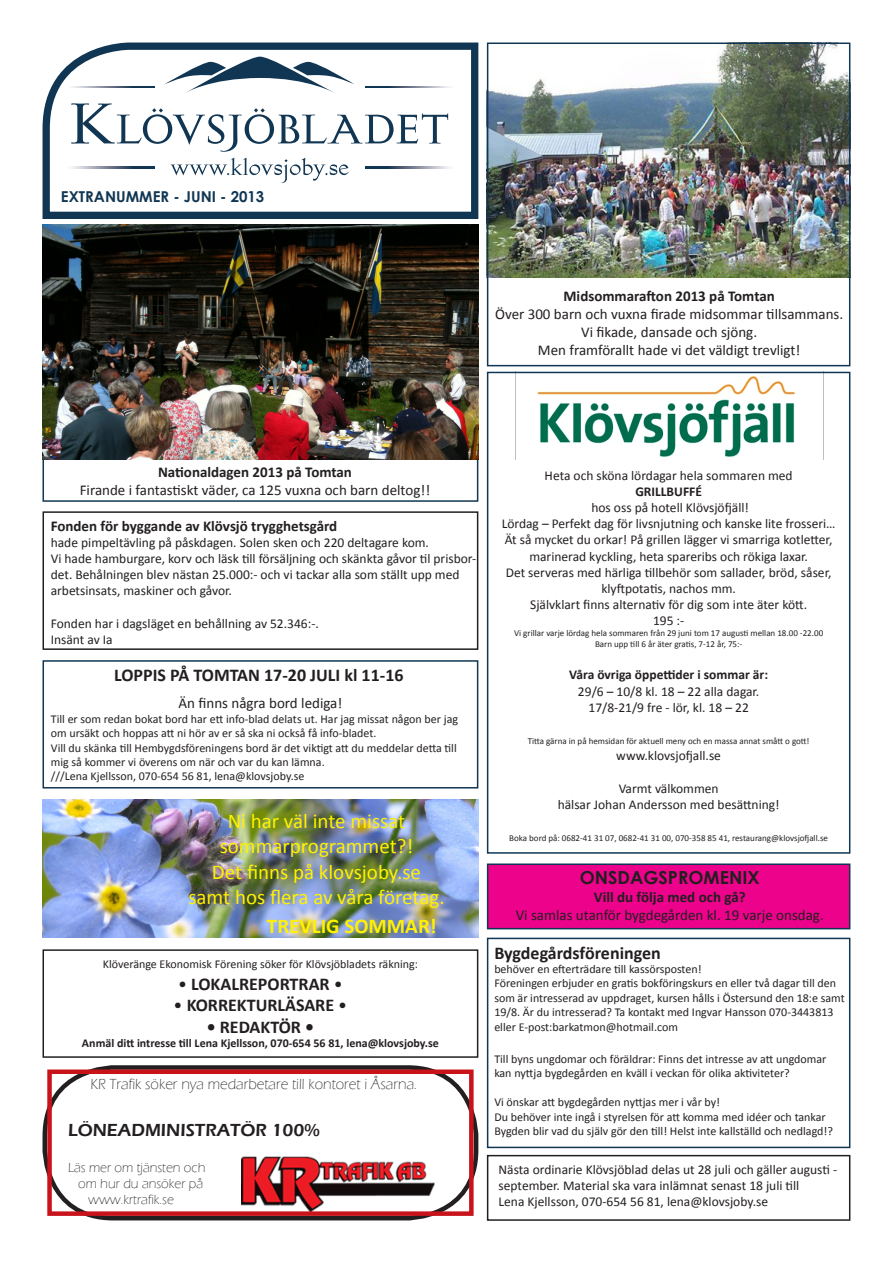
<style>
.page{position:relative;width:893px;height:1263px;background:#fff}
.page>*{position:absolute;margin:0;border:0;box-sizing:border-box;transform-origin:0 0}
.t1{font:21px/25.2px "Calibri";color:#fff101;text-align:center}
.t2{font:700 21px "Calibri";color:#fff101}
.t3{font:700 18px "Calibri";color:#231f20}
.Paragraph_Style_1{font:600 18px "Eras ITC";color:#231f20}
.t4{font:700 18px "Century Gothic";color:#231f20}
.t5{font:15px/18px "Calibri";color:#231f20;text-align:center}
.t6{font:700 15px "Calibri";color:#231f20}
.Paragraph_Style_1-2{font:300 15px "Eras ITC";color:#231f20}
.t7{font:700 15px "Century Gothic";color:#113653}
.t8{font:13.5px/16.2px "Calibri";color:#231f20}
.t9{font:700 13.5px/16.2px "Calibri";color:#231f20;text-align:center}
.Paragraph_Style_1-3{font:300 13.5px "Eras ITC";color:#231f20}
.t10{font:12px/14.4px "Calibri";color:#231f20}
.t11{font:700 12px "Calibri";color:#231f20}
.t12{font:9px "Calibri";color:#231f20}
.s1{font-weight:400}
.s2{font-weight:700}
</style>
<div class="page">
<svg style="left:42px;top:42px;width:437px;height:177px"></svg>
<svg style="left:164px;top:57px;width:191px;height:36px"></svg>
<svg style="left:71px;top:103px;width:377px;height:49px"></svg>
<img style="left:366px;top:86px;width:88px;height:2px">
<img style="left:66px;top:86px;width:89px;height:2px">
<svg style="left:171px;top:158px;width:178px;height:25px"></svg>
<img style="left:66px;top:167px;width:89px;height:2px">
<img style="left:366px;top:167px;width:88px;height:2px">
<div style="left:43px;top:511px;width:435px;height:139px;border:2px solid #231f20"></div>
<div style="left:43px;top:949px;width:435px;height:109px;border:2px solid #231f20"></div>
<img style="left:43px;top:225px;width:435px;height:235px">
<img style="left:515px;top:375px;width:281px;height:85px">
<div style="left:487px;top:372px;width:363px;height:482px;border:2px solid #113653"></div>
<div style="left:487px;top:1155px;width:363px;height:66px;border:2px solid #231f20"></div>
<img style="left:43px;top:799px;width:435px;height:139px">
<div style="left:43px;top:660px;width:435px;height:128px;border:2px solid #113653"></div>
<img style="left:490px;top:46px;width:357px;height:232px">
<div style="left:487px;top:43px;width:363px;height:323px;border:2px solid #113653"></div>
<img style="left:241px;top:1156px;width:196px;height:55px">
<div style="left:43px;top:1065px;width:435px;height:155px;border:4px solid #231f20;border-radius:69px"></div>
<div style="left:47px;top:1069px;width:427px;height:147px;border:4px solid #c8131b"></div>
<div style="left:487px;top:938px;width:363px;height:210px;border:2px solid #113653"></div>
<div style="left:487px;top:863px;width:363px;height:66px;background:#ed028c;border:2px solid #113653"></div>
<p class="t7" style="left:61px;top:185px;width:205px">EXTRANUMMER - JUNI - 2013</p>
<p class="t6" style="left:563px;top:287px;width:213px">Midsommarafton 2013 på Tomtan</p>
<p class="t5" style="left:495px;top:306px;width:350px">Över 300 barn och vuxna firade midsommar tillsammans.<br>Vi fikade, dansade och sjöng.<br>Men framförallt hade vi det väldigt trevligt!</p>
<p class="t6" style="left:158px;top:462px;width:195px">Nationaldagen 2013 på Tomtan</p>
<p class="t5" style="left:80px;top:481px;width:352px">Firande i fantastiskt väder, ca 125 vuxna och barn deltog!!</p>
<p class="t6" style="left:51px;top:516px;width:288px">Fonden för byggande av Klövsjö trygghetsgård</p>
<p class="t8" style="left:51px;top:534px;width:380px">hade pimpeltävling på påskdagen. Solen sken och 220 deltagare kom.</p>
<p class="t8" style="left:51px;top:550px;width:427px">Vi hade hamburgare, korv och läsk till försäljning och skänkta gåvor til prisbor&shy;det. Behålningen blev nästan 25.000:- och vi tackar alla som ställt upp med arbetsinsats, maskiner och gåvor.</p>
<p class="t8" style="left:51px;top:615px;width:270px">Fonden har i dagsläget en behållning av 52.346:-.</p>
<p class="t8" style="left:51px;top:631px;width:64px">Insänt av Ia</p>
<p class="t3" style="left:114px;top:664px;width:291px">LOPPIS PÅ TOMTAN 17-20 JULI kl 11-16</p>
<p class="t5" style="left:179px;top:694px;width:165px">Än finns några bord lediga!</p>
<p class="t10" style="left:51px;top:712px;width:409px">Till er som redan bokat bord har ett info-blad delats ut. Har jag missat någon ber jag om ursäkt och hoppas att ni hör av er så ska ni också få info-bladet.</p>
<p class="t10" style="left:51px;top:740px;width:407px">Vill du skänka till Hembygdsföreningens bord är det viktigt att du meddelar detta till mig så kommer vi överens om när och var du kan lämna.<br>///Lena Kjellsson, 070-654 56 81, lena@klovsjoby.se</p>
<p class="t1" style="left:188px;top:809px;width:258px">Ni har väl inte missat sommarprogrammet?!<br>Det finns på klovsjoby.se<br>samt hos flera av våra företag.</p>
<p class="t2" style="left:267px;top:912px;width:171px">TREVLIG SOMMAR!</p>
<p class="t10" style="left:103px;top:957px;width:317px">Klöveränge Ekonomisk Förening söker för Klövsjöbladets räkning:</p>
<p class="t3" style="left:178px;top:972px;width:166px"><span class="s1">•</span> LOKALREPORTRAR <span class="s1">•</span></p>
<p class="t3" style="left:174px;top:994px;width:175px"><span class="s1">•</span> KORREKTURLÄSARE <span class="s1">•</span></p>
<p class="t3" style="left:207px;top:1015px;width:109px">• REDAKTÖR •</p>
<p class="t11" style="left:82px;top:1036px;width:358px">Anmäl ditt intresse till Lena Kjellsson, 070-654 56 81, lena@klovsjoby.se</p>
<p class="Paragraph_Style_1-2" style="left:91px;top:1076px;width:328px">KR Trafik söker nya medarbetare till kontoret i Åsarna.</p>
<p class="Paragraph_Style_1" style="left:68px;top:1119px;width:253px">LÖNEADMINISTRATÖR 100%</p>
<p class="Paragraph_Style_1-3" style="left:68px;top:1160px;width:139px">Läs mer om tjänsten och</p>
<p class="Paragraph_Style_1-3" style="left:78px;top:1176px;width:127px">om hur du ansöker på</p>
<p class="Paragraph_Style_1-3" style="left:88px;top:1192px;width:87px">www.krtrafik.se</p>
<p class="t8" style="left:545px;top:467px;width:250px">Heta och sköna lördagar hela sommaren med</p>
<p class="t9" style="left:635px;top:483px;width:68px">GRILLBUFFÉ</p>
<p class="t8" style="left:591px;top:499px;width:159px">hos oss på hotell Klövsjöfjäll!</p>
<p class="t8" style="left:502px;top:516px;width:335px">Lördag – Perfekt dag för livsnjutning och kanske lite frosseri…</p>
<p class="t8" style="left:505px;top:532px;width:329px;text-align:center">Ät så mycket du orkar! På grillen lägger vi smarriga kotletter, marinerad kyckling, heta spareribs och rökiga laxar.<br>Det serveras med härliga tillbehör som sallader, bröd, såser, klyftpotatis, nachos mm.<br>Självklart finns alternativ för dig som inte äter kött.</p>
<p class="t8" style="left:653px;top:613px;width:33px">195 :-</p>
<p class="t12" style="left:514px;top:627px;width:311px">Vi grillar varje lördag hela sommaren från 29 juni tom 17 augusti mellan 18.00 -22.00</p>
<p class="t12" style="left:595px;top:638px;width:149px">Barn upp till 6 år äter gratis, 7-12 år, 75:-</p>
<p class="t9" style="left:569px;top:667px;width:200px">Våra övriga öppettider i sommar är:<br><span class="s1">29/6 – 10/8 kl. 18 – 22 alla dagar.</span></p>
<p class="t8" style="left:588px;top:699px;width:162px">17/8-21/9 fre - lör, kl. 18 – 22</p>
<p class="t12" style="left:528px;top:735px;width:283px">Titta gärna in på hemsidan för aktuell meny och en massa annat smått o gott!</p>
<p class="t8" style="left:616px;top:748px;width:106px">www.klovsjofjall.se</p>
<p class="t8" style="left:558px;top:780px;width:223px;text-align:center">Varmt välkommen<br>hälsar Johan Andersson med besättning!</p>
<p class="t12" style="left:509px;top:833px;width:320px">Boka bord på: 0682-41 31 07, 0682-41 31 00, 070-358 85 41, restaurang@klovsjofjall.se</p>
<p class="t4" style="left:580px;top:864px;width:181px">ONSDAGSPROMENIX</p>
<p class="t5" style="left:516px;top:888px;width:310px"><span class="s2">Vill du följa med och gå?<br></span>Vi samlas utanför bygdegården kl. 19 varje onsdag.</p>
<p class="t3" style="left:494px;top:941px;width:168px">Bygdegårdsföreningen</p>
<p class="t10" style="left:494px;top:962px;width:209px">behöver en efterträdare till kassörsposten!</p>
<p class="t10" style="left:494px;top:976px;width:352px">Föreningen erbjuder en gratis bokföringskurs en eller två dagar till den som är intresserad av uppdraget, kursen hålls i Östersund den 18:e samt 19/8. Är du intresserad? Ta kontakt med Ingvar Hansson 070-3443813 eller E-post:barkatmon@hotmail.com</p>
<p class="t10" style="left:494px;top:1052px;width:334px">Till byns ungdomar och föräldrar: Finns det intresse av att ungdomar kan nyttja bygdegården en kväll i veckan för olika aktiviteter?</p>
<p class="t10" style="left:494px;top:1095px;width:227px">Vi önskar att bygdegården nyttjas mer i vår by!</p>
<p class="t10" style="left:494px;top:1109px;width:333px">Du behöver inte ingå i styrelsen för att komma med idéer och tankar</p>
<p class="t10" style="left:494px;top:1124px;width:340px">Bygden blir vad du själv gör den till! Helst inte kallställd och nedlagd!?</p>
<p class="t8" style="left:499px;top:1161px;width:340px">Nästa ordinarie Klövsjöblad delas ut 28 juli och gäller augusti - september. Material ska vara inlämnat senast 18 juli till<br>Lena Kjellsson, 070-654 56 81, lena@klovsjoby.se</p>
</div>
